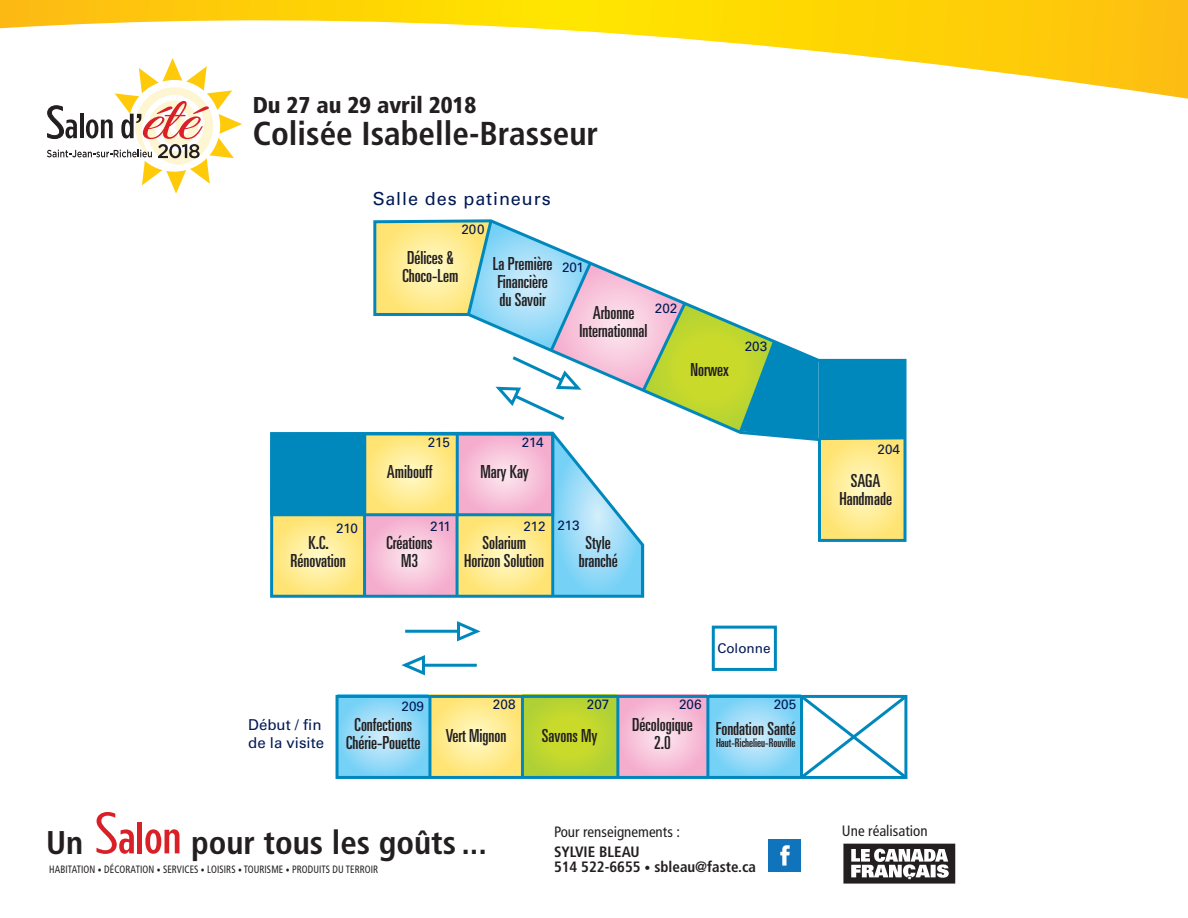
<style>
.page{position:relative;width:1188px;height:918px;background:#fff}
.page>*{position:absolute;margin:0;border:0;box-sizing:border-box;transform-origin:0 0}
.t1{font:700 condensed 33.15px "Frutiger";color:#231f20}
.t2{font:700 condensed 32.85px "Frutiger";color:#231f20}
.t3{font:900 condensed 22.8px "Frutiger";color:#231f20}
.t4{font:ultra-condensed 18px/18px "Univers";color:#231f20;text-align:center}
.t5{font:18px "Univers";letter-spacing:.05em;color:#001954}
.t6{font:700 condensed 15px/15px "Frutiger";color:#231f20}
.t7{font:condensed 15px "Frutiger";color:#231f20}
.t8{font:15px/18px "Univers";color:#001954}
.t9{font:13.5px "Univers";color:#001954}
.t10{font:ultra-condensed 12px "Univers";color:#231f20}
.t11{font:condensed 10.65px "Frutiger";letter-spacing:.01em;color:#231f20;scale:.9 1}
.s1{font-size:12px}
.s2{font-size:8.55px}
</style>
<div class="page">
<svg style="left:340px;top:699px;width:88px;height:76px;background:#93d9f7"></svg>
<svg style="left:431px;top:699px;width:90px;height:76px;background:#fde98d"></svg>
<div style="left:522px;top:695px;width:94px;height:82px;background:linear-gradient(to right,#bcd530,#bcd530)"></div>
<svg style="left:619px;top:699px;width:87px;height:76px;background:#f6bed7"></svg>
<svg style="left:709px;top:699px;width:88px;height:76px;background:#92d9f7"></svg>
<div style="left:336px;top:695px;width:571px;height:84px;border:3px solid #0088bc"></div>
<hr style="left:521px;top:696px;width:3px;height:81px;background:#0088bc">
<hr style="left:616px;top:696px;width:3px;height:81px;background:#0088bc">
<hr style="left:706px;top:696px;width:3px;height:81px;background:#0088bc">
<div style="left:712px;top:626px;width:65px;height:45px;border:3px solid #0088bc"></div>
<svg style="left:797px;top:694px;width:111px;height:85px"></svg>
<hr style="left:405px;top:630px;width:54px;height:3px;background:#0088bc">
<svg style="left:455px;top:621px;width:26px;height:21px"></svg>
<hr style="left:423px;top:664px;width:54px;height:3px;background:#0088bc">
<svg style="left:401px;top:655px;width:26px;height:21px"></svg>
<hr style="left:428px;top:696px;width:3px;height:81px;background:#0088bc">
<svg style="left:96px;top:812px;width:38px;height:42px"></svg>
<div style="left:137px;top:822px;width:5px;height:31px;background:#d92026"></div>
<svg style="left:145px;top:829px;width:34px;height:25px"></svg>
<svg style="left:843px;top:844px;width:112px;height:40px"></svg>
<div style="left:768px;top:839px;width:33px;height:33px;background:#1074bc"></div>
<svg style="left:780px;top:845px;width:10px;height:21px"></svg>
<svg style="left:270px;top:595px;width:375px;height:3px"></svg>
<hr style="left:456px;top:515px;width:3px;height:81px;background:#0088bc">
<hr style="left:551px;top:434px;width:3px;height:162px;background:#0088bc">
<hr style="left:641px;top:545px;width:3px;height:51px;background:#0088bc">
<hr style="left:363px;top:515px;width:3px;height:81px;background:#0088bc">
<svg style="left:270px;top:219px;width:635px;height:376px"></svg>
<hr style="left:456px;top:434px;width:3px;height:81px;background:#0088bc">
<hr style="left:363px;top:433px;width:3px;height:81px;background:#0088bc">
<div style="left:271px;top:434px;width:94px;height:80px;background:#0088bc"></div>
<svg style="left:965px;top:68px;width:223px;height:31px"></svg>
<svg style="left:0;top:0;width:1188px;height:68px"></svg>
<svg style="left:47px;top:58px;width:195px;height:136px"></svg>
<p class="t3" style="left:253px;top:91px;width:225px">Du 27 au 29 avril 2018</p>
<h1 class="t1" style="left:253px;top:113px;width:347px">Colisée Isabelle-Brasseur</h1>
<p class="t5" style="left:373px;top:188px;width:180px">Salle des patineurs</p>
<p class="t9" style="left:461px;top:221px;width:25px">200</p>
<p class="t4" style="left:403px;top:248px;width:57px;text-align:left">Délices &amp;<br>Choco-Lem</p>
<p class="t4" style="left:493px;top:255px;width:61px;text-align:left">La Première<br>Financière du Savoir</p>
<p class="t9" style="left:562px;top:259px;width:23px">201</p>
<p class="t4" style="left:580px;top:303px;width:70px">Arbonne<br>Internationnal</p>
<p class="t9" style="left:655px;top:300px;width:24px">202</p>
<p class="t4" style="left:690px;top:361px;width:40px">Norwex</p>
<p class="t9" style="left:745px;top:338px;width:24px">203</p>
<p class="t9" style="left:428px;top:434px;width:24px">215</p>
<p class="t9" style="left:522px;top:434px;width:24px">214</p>
<p class="t4" style="left:387px;top:462px;width:47px">Amibouff</p>
<p class="t4" style="left:481px;top:462px;width:50px">Mary Kay</p>
<p class="t9" style="left:336px;top:520px;width:23px">210</p>
<p class="t9" style="left:430px;top:518px;width:22px">211</p>
<p class="t9" style="left:523px;top:517px;width:58px">212 213</p>
<p class="t4" style="left:291px;top:533px;width:57px">K.C.<br>Rénovation</p>
<p class="t4" style="left:387px;top:533px;width:48px">Créations<br>M3</p>
<p class="t4" style="left:464px;top:533px;width:82px">Solarium<br>Horizon Solution</p>
<p class="t4" style="left:579px;top:533px;width:40px">Style branché</p>
<p class="t9" style="left:717px;top:640px;width:55px">Colonne</p>
<p class="t8" style="left:248px;top:715px;width:77px">Début / fin de la visite</p>
<p class="t9" style="left:402px;top:698px;width:24px">209</p>
<p class="t9" style="left:493px;top:696px;width:24px">208</p>
<p class="t9" style="left:587px;top:696px;width:24px">207</p>
<p class="t9" style="left:679px;top:696px;width:24px">206</p>
<p class="t9" style="left:774px;top:696px;width:24px">205</p>
<p class="t4" style="left:346px;top:715px;width:76px">Confections<br>Chérie-Pouette</p>
<p class="t4" style="left:446px;top:727px;width:62px">Vert Mignon</p>
<p class="t4" style="left:542px;top:727px;width:57px">Savons My</p>
<p class="t4" style="left:632px;top:715px;width:62px">Décologique<br>2.0</p>
<p class="t4" style="left:716px;top:720px;width:81px">Fondation Santé</p>
<p class="t10" style="left:716px;top:736px;width:81px">Haut-Richelieu-Rouville</p>
<h2 class="t2" style="left:46px;top:823px;width:39px">Un</h2>
<h2 class="t2" style="left:191px;top:823px;width:297px">pour tous les goûts ...</h2>
<p class="t7" style="left:554px;top:823px;width:128px">Pour renseignements :</p>
<p class="t6" style="left:554px;top:844px;width:203px">SYLVIE BLEAU<br>514 522-6655 <span class="s1">•</span> sbleau@faste.ca</p>
<p class="t11" style="left:49px;top:863px;width:367px">HABITATION <span class="s2">•</span> DÉCORATION <span class="s2">•</span> SERVICES <span class="s2">•</span> LOISIRS <span class="s2">•</span> TOURISME <span class="s2">•</span> PRODUITS DU TERROIR</p>
<p class="t9" style="left:878px;top:441px;width:24px">204</p>
<p class="t4" style="left:839px;top:471px;width:54px">SAGA<br>Handmade</p>
<p class="t7" style="left:842px;top:822px;width:87px">Une réalisation</p>
</div>
